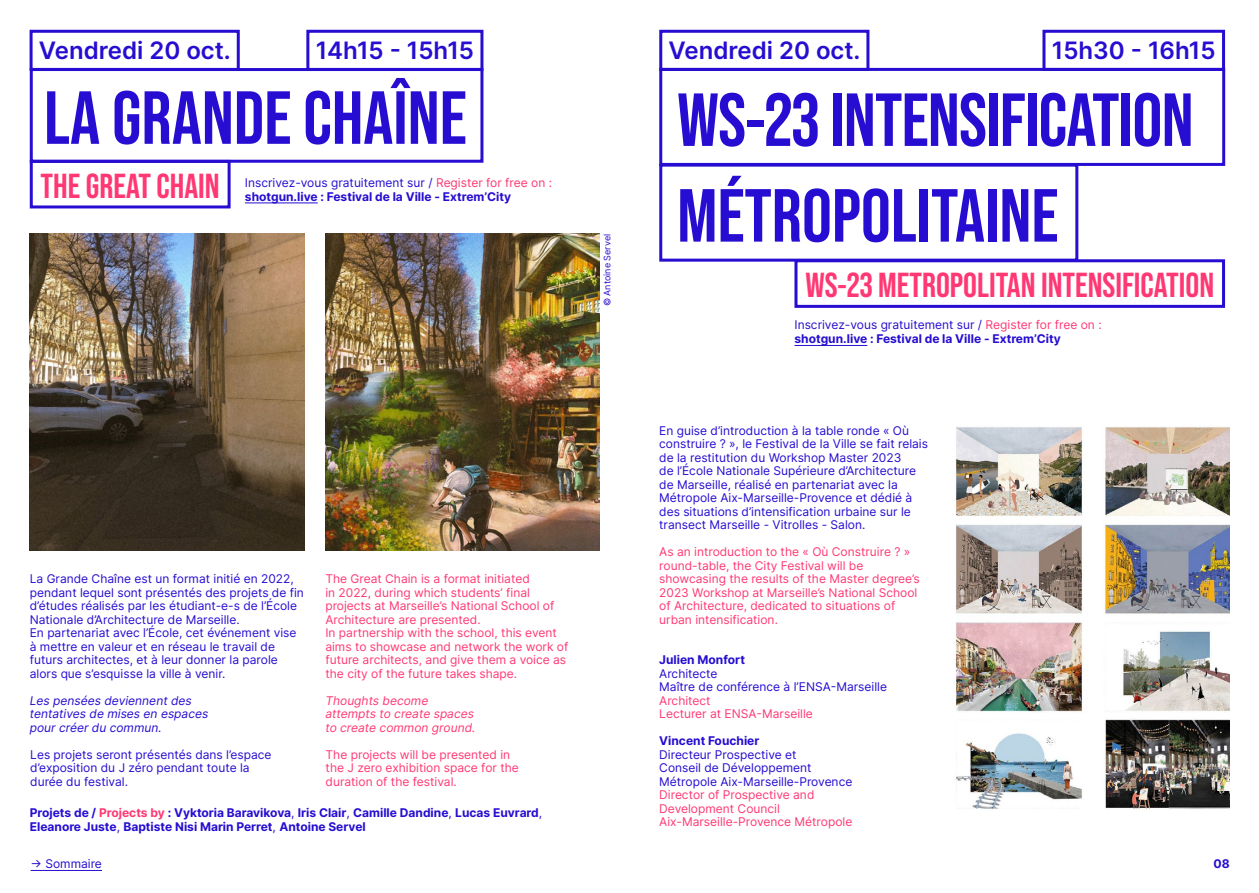
<style>
.page{position:relative;width:1259px;height:893px;background:#fff}
.page>*{position:absolute;margin:0;border:0;box-sizing:border-box;transform-origin:0 0}
.t1{font:700 75px/95.7px "Bebas Neue Pro";color:#260dd1}
.t2{font:700 34.65px "Bebas Neue Pro";color:#ff3874}
.t3{font:600 24px "Inter";color:#260dd1}
.t4{font:12px/13.5px "Inter";color:#260dd1}
.t5{font:12px/13.5px "Inter";color:#ff3874}
.t6{font:700 12px/14.4px "Inter";color:#260dd1}
.t7{font:italic 12px/13.5px "Inter";color:#260dd1}
.t8{font:italic 12px/13.5px "Inter";color:#ff3874}
.t9{font:9px "Inter";color:#260dd1}
.s1{font-weight:400}
.s2{font-weight:400;color:#ff3874}
.s3{color:#ff3874}
</style>
<div class="page">
<img style="left:30px;top:234px;width:274px;height:317px">
<img style="left:325px;top:234px;width:275px;height:317px">
<div style="left:30px;top:68px;width:453px;height:95px;border:3px solid #260dd1"></div>
<div style="left:30px;top:30px;width:210px;height:41px;border:3px solid #260dd1"></div>
<div style="left:659px;top:30px;width:210px;height:41px;border:3px solid #260dd1"></div>
<div style="left:306px;top:30px;width:177px;height:41px;border:3px solid #260dd1"></div>
<div style="left:1042px;top:30px;width:183px;height:41px;border:3px solid #260dd1"></div>
<div style="left:30px;top:160px;width:201px;height:48px;border:3px solid #260dd1"></div>
<div style="left:794px;top:259px;width:431px;height:49px;border:3px solid #260dd1"></div>
<div style="left:659px;top:68px;width:566px;height:98px;border:3px solid #260dd1"></div>
<div style="left:659px;top:164px;width:419px;height:98px;border:3px solid #260dd1"></div>
<img style="left:955px;top:427px;width:274px;height:383px">
<hr style="left:794px;top:345px;width:73px;height:1px;background:#260dd1">
<hr style="left:245px;top:202px;width:73px;height:1px;background:#260dd1">
<hr style="left:31px;top:870px;width:71px;height:1px;background:#260dd1">
<h3 class="t3" style="left:39px;top:33px;width:193px">Vendredi 20 oct.</h3>
<h3 class="t3" style="left:316px;top:33px;width:160px">14h15 - 15h15</h3>
<h3 class="t3" style="left:668px;top:33px;width:193px">Vendredi 20 oct.</h3>
<h3 class="t3" style="left:1052px;top:33px;width:165px">15h30 - 16h15</h3>
<h1 class="t1" style="left:44px;top:69px;width:424px">LA GRANDE CHAÎNE</h1>
<h2 class="t2" style="left:41px;top:166px;width:181px">THE GREAT CHAIN</h2>
<p class="t6" style="left:245px;top:175px;width:309px"><span class="s1">Inscrivez-vous gratuitement sur /</span> <span class="s2">Register for free on : </span>shotgun.live : Festival de la Ville - Extrem’City</p>
<p class="t9" style="left:601px;top:306px;width:74px;rotate:-90deg">© Antoine Servel</p>
<h1 class="t1" style="left:677px;top:71px;width:518px">WS-23 INTENSIFICATION<br>MÉTROPOLITAINE</h1>
<h2 class="t2" style="left:805px;top:265px;width:410px">WS-23 METROPOLITAN INTENSIFICATION</h2>
<p class="t6" style="left:794px;top:317px;width:309px"><span class="s1">Inscrivez-vous gratuitement sur /</span> <span class="s2">Register for free on : </span>shotgun.live : Festival de la Ville - Extrem’City</p>
<p class="t4" style="left:659px;top:423px;width:270px">En guise d’introduction à la table ronde « Où construire ? », le Festival de la Ville se fait relais de la restitution du Workshop Master 2023<br>de l’École Nationale Supérieure d’Architecture de Marseille, réalisé en partenariat avec la Métropole Aix-Marseille-Provence et dédié à des situations d’intensification urbaine sur le transect Marseille - Vitrolles - Salon.</p>
<p class="t5" style="left:659px;top:545px;width:262px">As an introduction to the « Où Construire ? » round-table, the City Festival will be showcasing the results of the Master degree’s 2023 Workshop at Marseille’s National School of Architecture, dedicated to situations of urban intensification.</p>
<p class="t6" style="left:659px;top:652px;width:87px">Julien Monfort</p>
<p class="t4" style="left:659px;top:666px;width:229px">Architecte<br>Maître de conférence à l’ENSA-Marseille</p>
<p class="t5" style="left:659px;top:693px;width:155px">Architect<br>Lecturer at ENSA-Marseille</p>
<p class="t6" style="left:659px;top:733px;width:102px">Vincent Fouchier</p>
<p class="t4" style="left:659px;top:747px;width:195px">Directeur Prospective et<br>Conseil de Développement<br>Métropole Aix-Marseille-Provence</p>
<p class="t5" style="left:659px;top:788px;width:195px">Director of Prospective and<br>Development Council<br>Aix-Marseille-Provence Métropole</p>
<p class="t4" style="left:30px;top:572px;width:276px">La Grande Chaîne est un format initié en 2022, pendant lequel sont présentés des projets de fin d’études réalisés par les étudiant-e-s de l’École Nationale d’Architecture de Marseille.<br>En partenariat avec l’École, cet événement vise à mettre en valeur et en réseau le travail de futurs architectes, et à leur donner la parole alors que s’esquisse la ville à venir.</p>
<p class="t7" style="left:30px;top:693px;width:180px">Les pensées deviennent des tentatives de mises en espaces pour créer du commun.</p>
<p class="t5" style="left:325px;top:572px;width:245px">The Great Chain is a format initiated<br>in 2022, during which students’ final projects at Marseille’s National School of Architecture are presented.<br>In partnership with the school, this event aims to showcase and network the work of future architects, and give them a voice as the city of the future takes shape.</p>
<p class="t8" style="left:325px;top:693px;width:152px">Thoughts become attempts to create spaces to create common ground.</p>
<p class="t4" style="left:30px;top:747px;width:243px">Les projets seront présentés dans l’espace d’exposition du J zéro pendant toute la durée du festival.</p>
<p class="t5" style="left:326px;top:747px;width:195px">The projects will be presented in the J zero exhibition space for the duration of the festival.</p>
<p class="t6" style="left:30px;top:806px;width:514px;line-height:13.5px">Projets de / <span class="s3">Projects by</span> : Vyktoria Baravikova<span class="s1">,</span> Iris Clair<span class="s1">,</span> Camille Dandine<span class="s1">,</span> Lucas Euvrard<span class="s1">,<br></span>Eleanore Juste<span class="s1">,</span> Baptiste Nisi Marin Perret<span class="s1">,</span> Antoine Servel</p>
<p class="t4" style="left:31px;top:857px;width:73px">-&gt; Sommaire</p>
<p class="t6" style="left:1213px;top:857px;width:18px">08</p>
</div>
